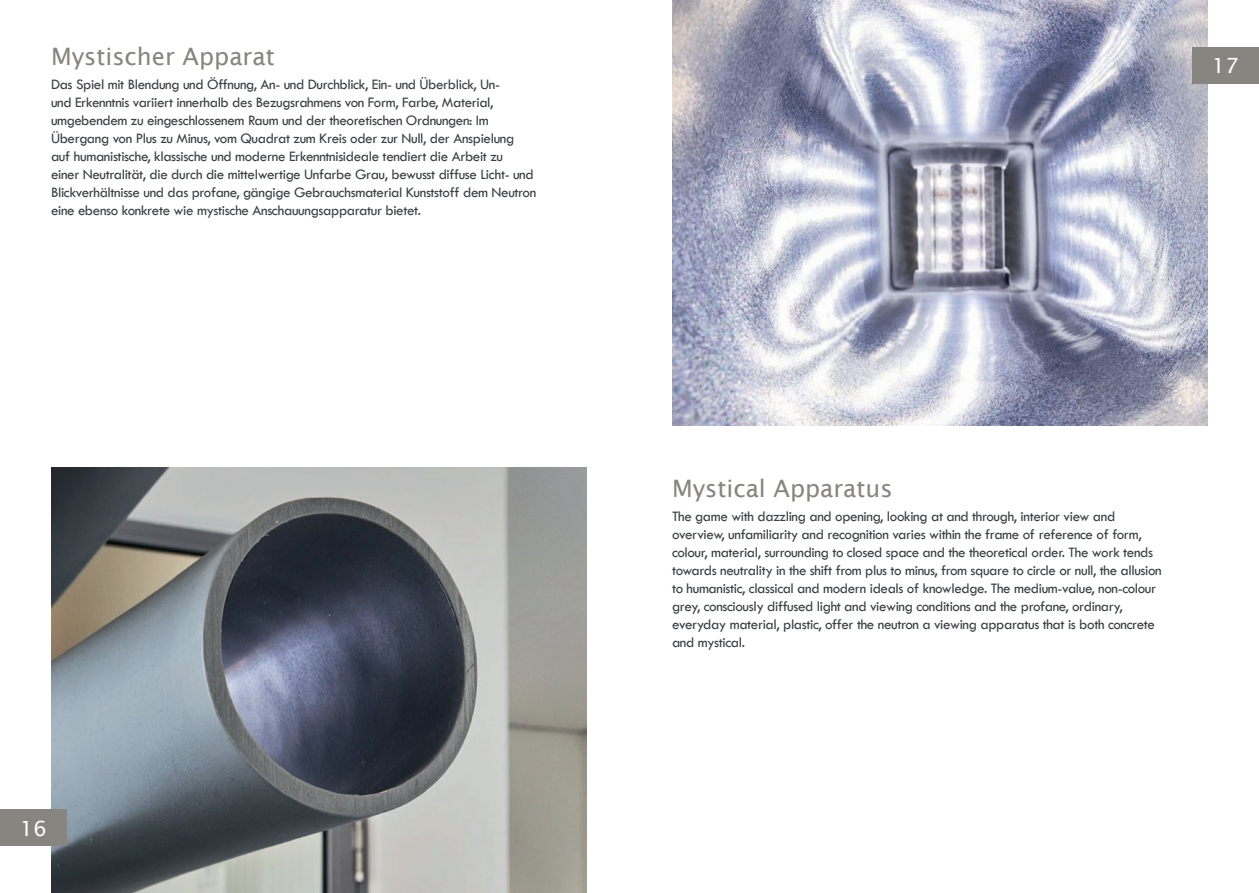
<style>
.page{position:relative;width:1259px;height:893px;background:#fff}
.page>*{position:absolute;margin:0;border:0;box-sizing:border-box;transform-origin:0 0}
.t1{font:24px "Lucida Sans";color:#86857f}
.t2{font:21px "Lucida Sans";color:#fff}
.t3{font:15px/18px "Tw Cen";letter-spacing:-.025em;color:#3b3f41}
</style>
<div class="page">
<img style="left:672px;top:0;width:536px;height:425px">
<img style="left:51px;top:468px;width:536px;height:425px">
<div style="left:0;top:809px;width:67px;height:37px;background:#86857f"></div>
<div style="left:1192px;top:47px;width:67px;height:37px;background:#86857f"></div>
<p class="t1" style="left:51px;top:43px;width:225px">Mystischer Apparat</p>
<p class="t3" style="left:51px;top:75px;width:487px">Das Spiel mit Blendung und Öffnung, An- und Durchblick, Ein- und Überblick, Un-<br>und Erkenntnis variiert innerhalb des Bezugsrahmens von Form, Farbe, Material, umgebendem zu eingeschlossenem Raum und der theoretischen Ordnungen: Im Übergang von Plus zu Minus, vom Quadrat zum Kreis oder zur Null, der Anspielung auf humanistische, klassische und moderne Erkenntnisideale tendiert die Arbeit zu<br>einer Neutralität, die durch die mittelwertige Unfarbe Grau, bewusst diffuse Licht- und Blickverhältnisse und das profane, gängige Gebrauchsmaterial Kunststoff dem Neutron eine ebenso konkrete wie mystische Anschauungsapparatur bietet.</p>
<p class="t2" style="left:20px;top:816px;width:28px">16</p>
<p class="t2" style="left:1212px;top:54px;width:28px">17</p>
<p class="t1" style="left:672px;top:475px;width:222px">Mystical Apparatus</p>
<p class="t3" style="left:672px;top:507px;width:491px">The game with dazzling and opening, looking at and through, interior view and overview, unfamiliarity and recognition varies within the frame of reference of form, colour, material, surrounding to closed space and the theoretical order. The work tends towards neutrality in the shift from plus to minus, from square to circle or null, the allusion to humanistic, classical and modern ideals of knowledge. The medium-value, non-colour grey, consciously diffused light and viewing conditions and the profane, ordinary, everyday material, plastic, offer the neutron a viewing apparatus that is both concrete and mystical.</p>
</div>
